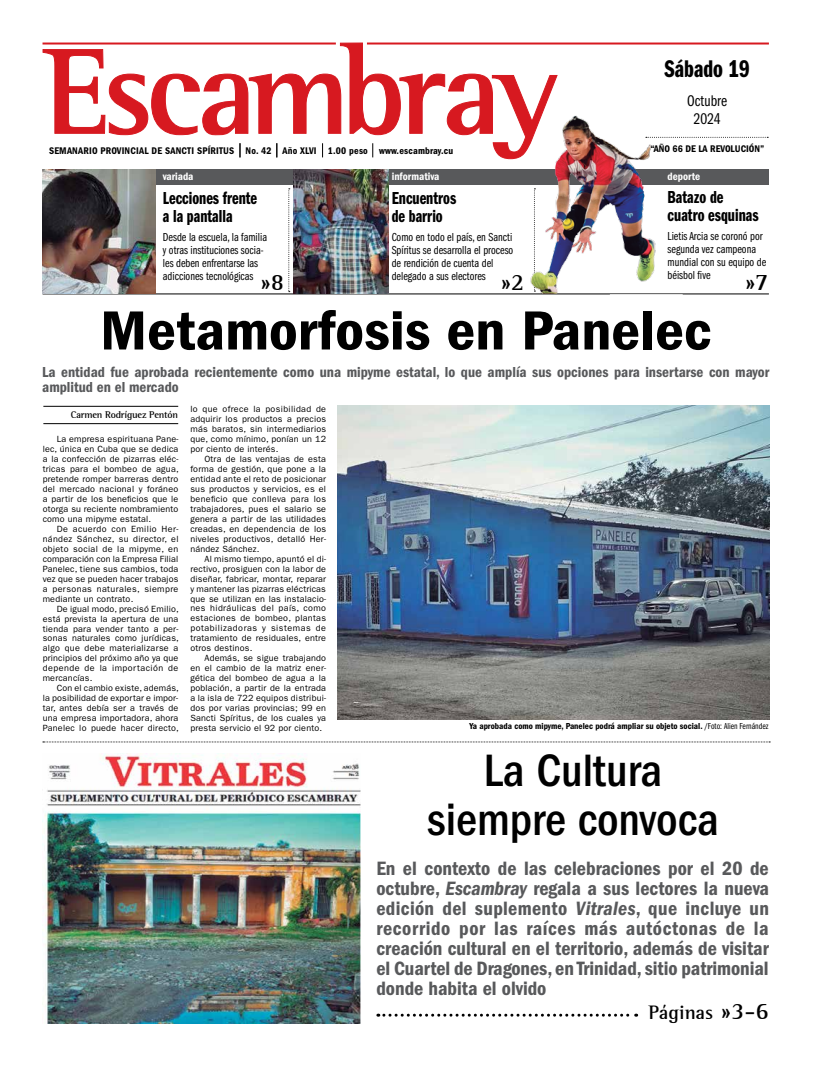
<style>
.page{position:relative;width:820px;height:1080px;background:#fff}
.page>*{position:absolute;margin:0;border:0;box-sizing:border-box;transform-origin:0 0}
.t1{font:57px "ITC Franklin Gothic Std Dm Cd";color:#000;scale:1.1 1}
.t2{font:500 condensed 47px/49px "ITC Franklin Gothic Std";color:#000;text-align:center}
.t3{font:25px "ITC Franklin Gothic Std Dm Cp";color:#000}
.t4{font:700 24px "AT Rotis Semi Serif";color:#000}
.t5{font:20px/20px "ITC Franklin Gothic Std Dm Cd";color:#58595b;text-align:justify}
.t6{font:700 20px "AT Rotis Semi Serif";color:#000}
.t7{font:18px/18px "ITC Franklin Gothic Std Dm Cp";color:#000}
.t8{font:16px/18px "ITC Franklin Gothic Std Bk Cp";color:#000;text-align:center}
.t9{font:15px/15px "ITC Franklin Gothic Std Dm Cd";color:#58595b}
.t10{font:12px/13px "ITC Franklin Gothic Std Bk Cp";color:#000}
.t11{font:11px "ITC Franklin Gothic Std Dm Cd";color:#fff}
.t12{font:10px "ITC Franklin Gothic Std Dm Cd";letter-spacing:.02em;color:#000}
.t13{font:700 10px "AT Rotis Semi Serif";letter-spacing:-.02em;color:#000}
.t14{font:9px/10px "ITC Franklin Gothic Std";letter-spacing:.02em;color:#000;text-align:justify}
.t15{font:9px "ITC Franklin Gothic Std Dm Cd";color:#000}
.s1{font-family:"ITC Franklin Gothic Std Bk Cp"}
.s2{font-family:"ITC Franklin Gothic Std Dm Cd It"}
.s3{font-size:24px}
</style>
<div class="page">
<div style="left:155px;top:169px;width:613px;height:16px;background:#58595b"></div>
<svg style="left:288px;top:188px;width:2px;height:104px"></svg>
<svg style="left:42px;top:42px;width:516px;height:118px"></svg>
<hr style="left:367px;top:43px;width:401px;height:2px;background:#d71920">
<hr style="left:42px;top:43px;width:294px;height:2px;background:#d71920">
<svg style="left:656px;top:137px;width:111px;height:1px"></svg>
<hr style="left:43px;top:406px;width:135px;height:1px;background:#000">
<hr style="left:43px;top:423px;width:135px;height:1px;background:#000">
<hr style="left:43px;top:293px;width:725px;height:1px;background:#000">
<div style="left:609px;top:294px;width:73px;height:16px;background:#fff;border:1px solid #fff"></div>
<svg style="left:378px;top:1014px;width:258px;height:3px"></svg>
<svg style="left:43px;top:742px;width:726px;height:1px"></svg>
<img style="left:44px;top:753px;width:316px;height:270px">
<img style="left:338px;top:405px;width:431px;height:315px">
<img style="left:43px;top:169px;width:112px;height:124px">
<img style="left:293px;top:169px;width:95px;height:124px">
<img style="left:519px;top:91px;width:136px;height:203px">
<p class="t12" style="left:49px;top:145px;width:261px">Semanario provincial de sancti spíritus No. 42 Año XLVI</p>
<p class="t12" style="left:327px;top:145px;width:127px">1.00 peso www.escambray.cu</p>
<p class="t11" style="left:163px;top:171px;width:32px">variada</p>
<p class="t11" style="left:391px;top:170px;width:49px">informativa</p>
<h3 class="t7" style="left:163px;top:190px;width:96px">Lecciones frente a la pantalla</h3>
<h3 class="t7" style="left:391px;top:189px;width:66px">Encuentros de barrio</h3>
<h3 class="t3" style="left:664px;top:55px;width:86px">Sábado 19</h3>
<h3 class="t8" style="left:687px;top:92px;width:41px">Octubre<br>2024</h3>
<p class="t12" style="left:650px;top:143px;width:66px">“AÑO 66 DE LA REVOLUCI</p>
<p class="t12" style="left:748px;top:143px;width:17px">ÓN”</p>
<p class="t11" style="left:667px;top:170px;width:34px">deporte</p>
<h3 class="t7" style="left:667px;top:189px;width:92px">Batazo de cuatro esquinas</h3>
<h3 class="t10" style="left:163px;top:231px;width:106px">Desde la escuela, la familia y otras instituciones socia&shy;les deben enfrentarse las adicciones tecnológicas</h3>
<h3 class="t10" style="left:391px;top:231px;width:123px">Como en todo el país, en Sancti<br>Spíritus se desarrolla el proceso de rendición de cuenta del delegado a sus electores</h3>
<h3 class="t10" style="left:667px;top:230px;width:100px">Lietis Arcia se coronó por segunda vez campeona mundial con su equipo de béisbol five</h3>
<h3 class="t4" style="left:260px;top:268px;width:25px">»8</h3>
<h3 class="t4" style="left:500px;top:268px;width:25px">»2</h3>
<h3 class="t4" style="left:744px;top:268px;width:25px">»7</h3>
<h1 class="t1" style="left:100px;top:298px;width:557px">Metamorfosis en Panelec</h1>
<h3 class="t9" style="left:42px;top:365px;width:728px">La entidad fue aprobada recientemente como una mipyme estatal, lo que amplía sus opciones para insertarse con mayor amplitud en el mercado</h3>
<p class="t13" style="left:71px;top:409px;width:109px">Carmen Rodríguez Pentón</p>
<p class="t14" style="left:43px;top:434px;width:137px;text-indent:14px">La empresa espirituana Pane&shy;lec, única en Cuba que se dedica a la confección de pizarras eléc&shy;tricas para el bombeo de agua, pretende romper barreras dentro del mercado nacional y foráneo a partir de los beneficios que le otorga su reciente nombramiento como una mipyme estatal.</p>
<p class="t14" style="left:43px;top:524px;width:137px;text-indent:14px">De acuerdo con Emilio Her&shy;nández Sánchez, su director, el objeto social de la mipyme, en comparación con la Empresa Filial Panelec, tiene sus cambios, toda vez que se pueden hacer trabajos a personas naturales, siempre mediante un contrato.</p>
<p class="t14" style="left:43px;top:604px;width:138px;text-indent:14px">De igual modo, precisó Emilio, está prevista la apertura de una tienda para vender tanto a per&shy;sonas naturales como jurídicas, algo que debe materializarse a principios del próximo año ya que depende de la importación de mercancías.</p>
<p class="t14" style="left:43px;top:684px;width:138px;text-indent:14px">Con el cambio existe, además, la posibilidad de exportar e impor&shy;tar, antes debía ser a través de una empresa importadora, ahora Panelec lo puede hacer directo,</p>
<p class="t14" style="left:190px;top:404px;width:137px">lo que ofrece la posibilidad de adquirir los productos a precios más baratos, sin intermediarios que, como mínimo, ponían un 12 por ciento de interés.</p>
<p class="t14" style="left:190px;top:454px;width:137px;text-indent:14px">Otra de las ventajas de esta forma de gestión, que pone a la entidad ante el reto de posicionar sus productos y servicios, es el beneficio que conlleva para los trabajadores, pues el salario se genera a partir de las utilidades creadas, en dependencia de los niveles productivos, detalló Her&shy;nández Sánchez.</p>
<p class="t14" style="left:190px;top:554px;width:137px;text-indent:14px">Al mismo tiempo, apuntó el di&shy;rectivo, prosiguen con la labor de diseñar, fabricar, montar, reparar y mantener las pizarras eléctricas que se utilizan en las instalacio&shy;nes hidráulicas del país, como estaciones de bombeo, plantas potabilizadoras y sistemas de tratamiento de residuales, entre otros destinos.</p>
<p class="t14" style="left:190px;top:654px;width:137px;text-indent:14px">Además, se sigue trabajando en el cambio de la matriz ener&shy;gética del bombeo de agua a la población, a partir de la entrada a la isla de 722 equipos distribui&shy;dos por varias provincias; 99 en Sancti Spíritus, de los cuales ya presta servicio el 92 por ciento.</p>
<p class="t15" style="left:469px;top:721px;width:300px">Ya aprobada como mipyme, Panelec podrá ampliar su objeto social. <span class="s1">/Foto: Alien Fernández</span></p>
<h2 class="t2" style="left:427px;top:746px;width:293px">La Cultura siempre convoca</h2>
<p class="t5" style="left:376px;top:859px;width:394px">En el contexto de las celebraciones por el 20 de octubre, <span class="s2">Escambray</span> regala a sus lectores la nueva edición del suplemento <span class="s2">Vitrales</span>, que incluye un recorrido por las raíces más autóctonas de la creación cultural en el territorio, además de visitar el Cuartel de Dragones, en Trinidad, sitio patrimonial donde habita el olvido</p>
<h3 class="t6" style="left:648px;top:1000px;width:122px">Páginas <span class="s3">»3-6</span></h3>
</div>
